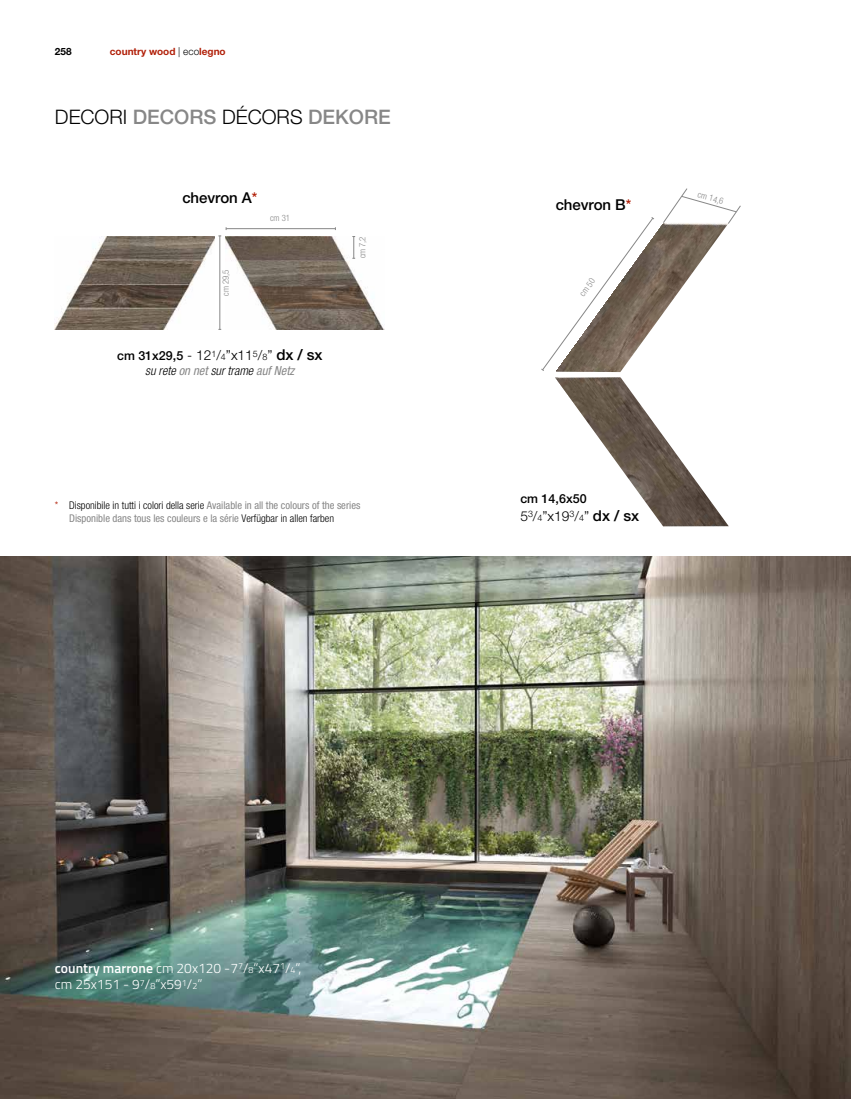
<style>
.page{position:relative;width:851px;height:1099px;background:#fff}
.page>*{position:absolute;margin:0;border:0;box-sizing:border-box;transform-origin:0 0}
.t1{font:300 20px "Helvetica Neue LT Std";color:#000}
.t2{font:500 15px "Helvetica Neue LT Std";letter-spacing:-.005em;color:#000}
.t3{font:300 13.75px/16.5px "Titillium";color:#fff}
.t4{font:300 13.75px "Helvetica Neue LT Std";color:#000}
.t5{font:italic 300 condensed 12.5px "Helvetica Neue LT Std";color:#000}
.t6{font:500 12.5px "Helvetica Neue LT Std";color:#000}
.t7{font:condensed 10.62px/12.8px "Helvetica Neue LT Std";color:#878787}
.t8{font:700 10px "Helvetica Neue LT Std";color:#b12009}
.t9{font:700 10px "Helvetica Neue LT Std";color:#000}
.t10{font:300 condensed 8.75px "Helvetica Neue LT Std";color:#878787}
.s1{font-weight:300;color:#000}
.s2{font-weight:500;color:#878787}
.s3{color:#b12009}
.s4{font-weight:500;font-size:12.5px}
.s5{font-size:9px}
.s6{font-weight:500;font-size:15px}
.s7{font-weight:400;color:#878787}
.s8{font-weight:300;color:#b12009}
.s9{font-weight:600}
</style>
<div class="page">
<img style="left:0;top:556px;width:850px;height:542px">
<img style="left:225px;top:236px;width:159px;height:94px">
<hr style="left:226px;top:228px;width:109px;height:1px;background:#878787">
<hr style="left:219px;top:236px;width:1px;height:93px;background:#878787">
<img style="left:55px;top:236px;width:159px;height:94px">
<svg style="left:352px;top:236px;width:3px;height:23px"></svg>
<img style="left:556px;top:224px;width:172px;height:148px">
<img style="left:555px;top:377px;width:173px;height:149px">
<svg style="left:541px;top:217px;width:113px;height:154px"></svg>
<svg style="left:663px;top:188px;width:78px;height:36px"></svg>
<p class="t9" style="left:55px;top:45px;width:18px">258</p>
<p class="t8" style="left:110px;top:45px;width:117px">country wood <span class="s1">| eco</span>legno</p>
<h1 class="t1" style="left:55px;top:105px;width:337px">DECORI <span class="s2">DECORS</span> DÉCORS <span class="s2">DEKORE</span></h1>
<h2 class="t2" style="left:182px;top:189px;width:76px">chevron A<span class="s3">*</span></h2>
<p class="t10" style="left:270px;top:213px;width:22px">cm 31</p>
<p class="t10" style="left:221px;top:296px;width:28px;rotate:-90deg">cm 29,5</p>
<p class="t4" style="left:117px;top:347px;width:207px"><span class="s4">cm 31x29,5</span> - 12<sup>1</sup>/<span class="s5">4</span>”x11<sup>5</sup>/<span class="s5">8</span>” <span class="s6">dx / sx</span></p>
<p class="t5" style="left:145px;top:364px;width:151px">su rete <span class="s7">on net</span> sur trame <span class="s7">auf Netz</span></p>
<p class="t10" style="left:357px;top:258px;width:24px;rotate:-90deg">cm 7,2</p>
<p class="t7" style="left:69px;top:499px;width:293px;text-indent:-14px"><span class="s8">*</span> <span class="s1">Disponibile in tutti i colori della serie</span> Available in all the colours of the series<br>Disponible dans tous les couleurs e la série <span class="s1">Verfügbar in allen farben</span></p>
<h2 class="t2" style="left:555px;top:195px;width:77px">chevron B<span class="s3">*</span></h2>
<p class="t10" style="left:577px;top:292px;width:22px;rotate:-54deg">cm 50</p>
<p class="t10" style="left:699px;top:189px;width:28px;rotate:16deg">cm 14,6</p>
<p class="t6" style="left:520px;top:491px;width:68px">cm 14,6x50</p>
<p class="t4" style="left:520px;top:507px;width:120px">5<sup>3</sup>/<span class="s5">4</span>”x19<sup>3</sup>/<span class="s5">4</span>” <span class="s6">dx / sx</span></p>
<p class="t3" style="left:55px;top:959px;width:248px"><span class="s9">country marrone</span> cm 20x120 -7<sup>7</sup>/<span class="s5">8</span>”x47<sup>1</sup>/<span class="s5">4</span>”, cm 25x151 - 9<sup>7</sup>/<span class="s5">8</span>”x59<sup>1</sup>/<span class="s5">2</span>”</p>
</div>
